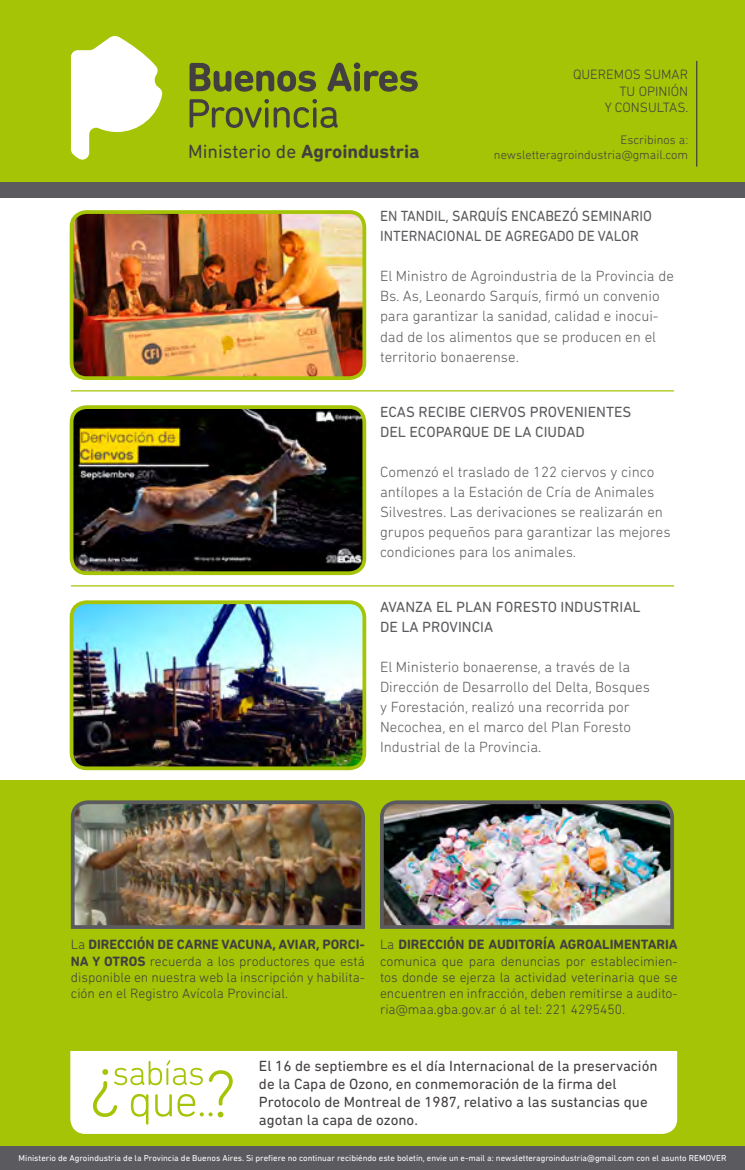
<style>
.page{position:relative;width:745px;height:1170px;background:#fff}
.page>*{position:absolute;margin:0;border:0;box-sizing:border-box;transform-origin:0 0}
.t1{font:700 19.38px "DIN Next Rounded LT Pro";color:#433f40}
.t2{font:300 15px/20px "DIN Next Rounded LT Pro";color:#5b5b5f}
.t3{font:15px/18px "DIN Next Rounded LT Pro";color:#433f40}
.t4{font:15px/20px "DIN Next Rounded LT Pro";color:#5b5b5f}
.t5{font:15px/20px "DIN Next Rounded LT Pro";color:#5b5b5f;scale:.95 1}
.t6{font:300 13.75px/16.2px "DIN Next Rounded LT Pro";color:#433f40;text-align:justify}
.t7{font:300 12.5px "DIN Next Rounded LT Pro";color:#433f40}
.t8{font:8.75px "DIN Next Rounded LT Pro";color:#fff}
.s1{font-weight:400}
.s2{font-weight:700}
</style>
<div class="page">
<div style="left:0;top:0;width:744px;height:190px;background:#a4c405"></div>
<div style="left:0;top:780px;width:744px;height:369px;background:#a4c405"></div>
<div style="left:0;top:1145px;width:744px;height:24px;background:#5b5b5f"></div>
<img style="left:72px;top:215px;width:292px;height:163px">
<div style="left:70px;top:210px;width:296px;height:170px;border:4px solid #a4c405;border-radius:15px"></div>
<hr style="left:71px;top:390px;width:602px;height:1px;background:#a4c405">
<img style="left:72px;top:410px;width:292px;height:163px">
<div style="left:70px;top:405px;width:296px;height:170px;border:4px solid #a4c405;border-radius:15px"></div>
<hr style="left:71px;top:585px;width:602px;height:1px;background:#a4c405">
<img style="left:72px;top:605px;width:292px;height:163px">
<div style="left:70px;top:600px;width:296px;height:170px;border:4px solid #a4c405;border-radius:15px"></div>
<img style="left:70px;top:800px;width:295px;height:129px">
<svg style="left:189px;top:99px;width:148px;height:29px"></svg>
<svg style="left:189px;top:63px;width:127px;height:29px"></svg>
<svg style="left:327px;top:62px;width:90px;height:30px"></svg>
<svg style="left:71px;top:36px;width:91px;height:124px"></svg>
<div style="left:0;top:182px;width:744px;height:16px;background:#5b5b5f"></div>
<div style="left:70px;top:1051px;width:606px;height:82px;background:#fff"></div>
<hr style="left:695px;top:61px;width:2px;height:106px;background:#433f40">
<svg style="left:93px;top:1060px;width:139px;height:64px"></svg>
<img style="left:380px;top:800px;width:294px;height:129px">
<p class="t1" style="left:188px;top:140px;width:233px"><span class="s1">Ministerio de</span> Agroindustria</p>
<p class="t6" style="left:572px;top:66px;width:117px">QUEREMOS SUMAR</p>
<p class="t6" style="left:619px;top:83px;width:70px">TU OPINIÓN</p>
<p class="t6" style="left:604px;top:99px;width:85px">Y CONSULTAS.</p>
<p class="t7" style="left:620px;top:132px;width:69px">Escribinos a:</p>
<p class="t7" style="left:493px;top:147px;width:196px">newsletteragroindustria@gmail.com</p>
<p class="t5" style="left:380px;top:206px;width:288px">EN TANDIL, SARQUÍS ENCABEZÓ SEMINARIO<br>INTERNACIONAL DE AGREGADO DE VALOR</p>
<p class="t2" style="left:380px;top:266px;width:295px">El Ministro de Agroindustria de la Provincia de Bs. As, Leonardo Sarquís, firmó un convenio para garantizar la sanidad, calidad e inocui&shy;dad de los alimentos que se producen en el territorio bonaerense.</p>
<p class="t4" style="left:380px;top:401px;width:253px">ECAS RECIBE CIERVOS PROVENIENTES<br>DEL ECOPARQUE DE LA CIUDAD</p>
<p class="t2" style="left:380px;top:461px;width:292px">Comenzó el traslado de 122 ciervos y cinco antílopes a la Estación de Cría de Animales Silvestres. Las derivaciones se realizarán en grupos pequeños para garantizar las mejores condiciones para los animales.</p>
<p class="t4" style="left:380px;top:596px;width:262px">AVANZA EL PLAN FORESTO INDUSTRIAL<br>DE LA PROVINCIA</p>
<p class="t2" style="left:380px;top:656px;width:271px">El Ministerio bonaerense, a través de la Dirección de Desarrollo del Delta, Bosques y Forestación, realizó una recorrida por Necochea, en el marco del Plan Foresto Industrial de la Provincia.</p>
<p class="t6" style="left:71px;top:936px;width:295px">La <span class="s2">DIRECCIÓN DE CARNE VACUNA, AVIAR, PORCI-NA Y OTROS</span> recuerda a los productores que está disponible en nuestra web la inscripción y habilita&shy;ción en el Registro Avícola Provincial.</p>
<p class="t6" style="left:380px;top:936px;width:299px">La <span class="s2">DIRECCIÓN DE AUDITORÍA AGROALIMENTARIA </span>comunica que para denuncias por establecimien&shy;tos donde se ejerza la actividad veterinaria que se encuentren en infracción, deben remitirse a audito&shy;ria@maa.gba.gov.ar ó al tel: 221 4295450.</p>
<p class="t3" style="left:259px;top:1056px;width:400px">El 16 de septiembre es el día Internacional de la preservación de la Capa de Ozono, en conmemoración de la firma del Protocolo de Montreal de 1987, relativo a las sustancias que agotan la capa de ozono.</p>
<p class="t8" style="left:19px;top:1153px;width:708px">Ministerio de Agroindustria de la Provincia de Buenos Aires. Si prefiere no continuar recibiéndo este boletín, envie un e-mail a: newsletteragroindustria@gmail.com con el asunto REMOVER</p>
</div>
